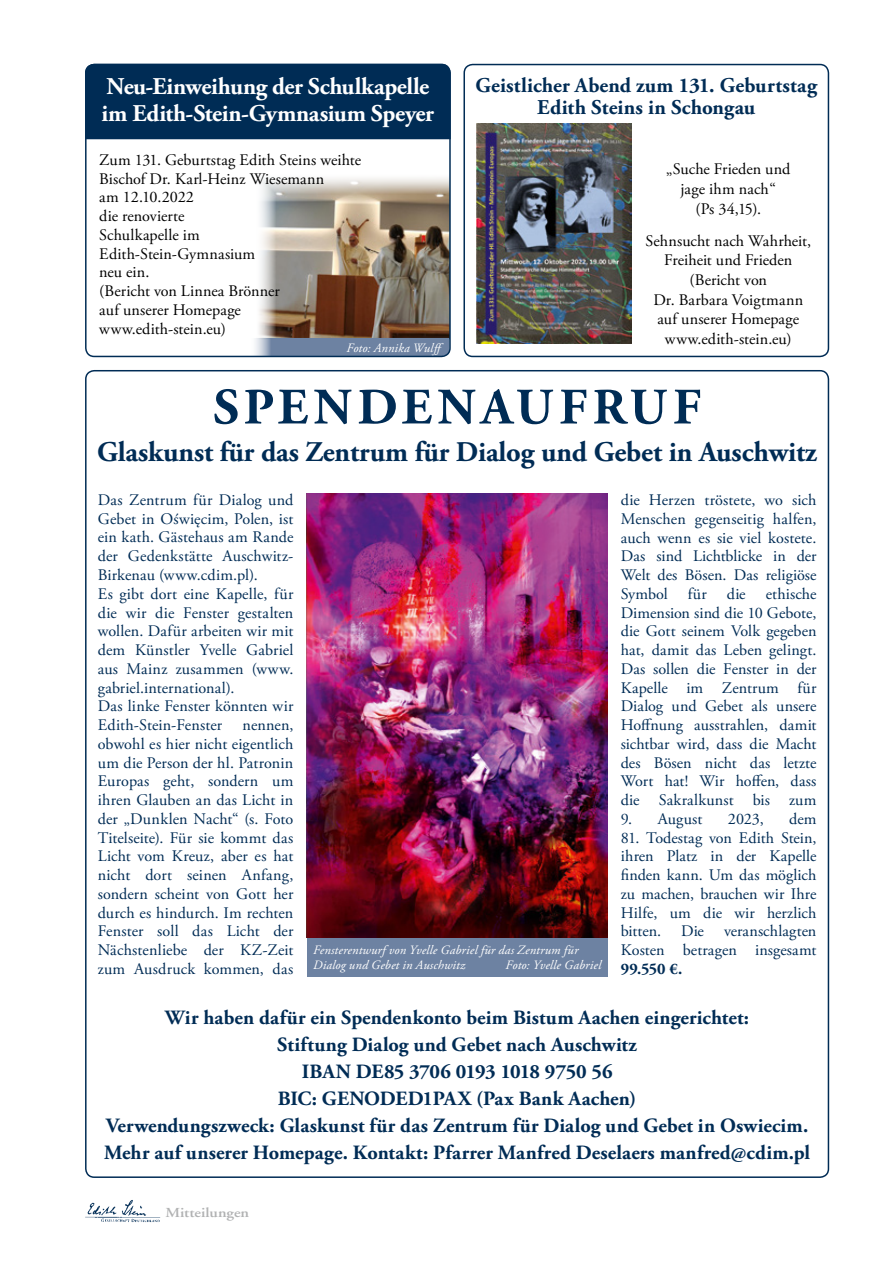
<style>
.page{position:relative;width:893px;height:1263px;background:#fff}
.page>*{position:absolute;margin:0;border:0;box-sizing:border-box;transform-origin:0 0}
.t1{font:700 51px "Adobe Garamond Pro";letter-spacing:.105em;color:#002c55}
.t2{font:700 28.5px "Adobe Garamond Pro";letter-spacing:-.005em;color:#002c55}
.t3{font:700 24px/27px "Adobe Garamond Pro";letter-spacing:-.015em;color:#fff}
.t4{font:700 21px/22.5px "Adobe Garamond Pro";letter-spacing:.005em;color:#002c55;text-align:center}
.t5{font:700 20.25px/27px "Adobe Garamond Pro";letter-spacing:.005em;color:#002c55;text-align:center}
.t6{font:16.2px/18.8px "Adobe Garamond Pro";letter-spacing:.01em;color:#002c55;text-align:justify}
.t7{font:16.2px/18.8px "Adobe Garamond Pro";color:#000;text-align:center}
.t8{font:700 16.2px "Adobe Garamond Pro";color:#002c55}
.t9{font:600 13.8px "Adobe Garamond";color:#b1b2b3;scale:1.17 1}
.t10{font:italic 12.75px/15px "Adobe Garamond Pro";letter-spacing:.01em;color:#fff}
</style>
<div class="page">
<div style="left:463px;top:64px;width:366px;height:293px;border:2px solid #002c55;border-radius:9px"></div>
<img style="left:85px;top:1200px;width:76px;height:23px">
<img style="left:476px;top:123px;width:156px;height:221px">
<img style="left:307px;top:493px;width:301px;height:445px">
<div style="left:307px;top:938px;width:301px;height:38px;background:#6d82a2"></div>
<div style="left:85px;top:63px;width:366px;height:77px;background:#002c55"></div>
<img style="left:259px;top:178px;width:189px;height:160px">
<svg style="left:255px;top:338px;width:193px;height:18px"></svg>
<div style="left:85px;top:64px;width:366px;height:293px;border:2px solid #002c55;border-radius:9px"></div>
<h3 class="t3" style="left:102px;top:73px;width:334px">Neu-Einweihung der Schulkapelle im Edith-Stein-Gymnasium Speyer</h3>
<p class="t7" style="left:99px;top:151px;width:263px;text-align:left">Zum 131. Geburtstag Edith Steins weihte<br>Bischof Dr. Karl-Heinz Wiesemann<br>am 12.10.2022<br>die renovierte<br>Schulkapelle im<br>Edith-Stein-Gymnasium<br>neu ein.<br>(Bericht von Linnea Brönner<br>auf unserer Homepage www.edith-stein.eu)</p>
<p class="t10" style="left:346px;top:340px;width:101px">Foto: Annika Wulff</p>
<p class="t4" style="left:475px;top:74px;width:343px">Geistlicher Abend zum 131. Geburtstag<br>Edith Steins in Schongau</p>
<p class="t7" style="left:666px;top:160px;width:126px;line-height:19.6px">„Suche Frieden und jage ihm nach“<br>(Ps 34,15).</p>
<p class="t7" style="left:645px;top:231px;width:167px;line-height:19.6px">Sehnsucht nach Wahrheit,<br>Freiheit und Frieden (Bericht von<br>Dr. Barbara Voigtmann auf unserer Homepage www.edith-stein.eu)</p>
<h1 class="t1" style="left:213px;top:378px;width:489px">SPENDENAUFRUF</h1>
<h2 class="t2" style="left:97px;top:435px;width:721px">Glaskunst für das Zentrum für Dialog und Gebet in Auschwitz</h2>
<p class="t6" style="left:98px;top:491px;width:197px;text-align:left">Das Zentrum für Dialog und<br>Gebet in Oświęcim, Polen, ist ein kath. Gästehaus am Rande der Gedenkstätte Auschwitz-<br>Birkenau (www.cdim.pl).<br>Es gibt dort eine Kapelle, für die wir die Fenster gestalten wollen. Dafür arbeiten wir mit dem Künstler Yvelle Gabriel aus Mainz zusammen (www. gabriel.international).<br>Das linke Fenster könnten wir<br>Edith-Stein-Fenster</p>
<p class="t6" style="left:621px;top:491px;width:197px">die Herzen tröstete, wo sich Menschen gegenseitig halfen, auch wenn es sie viel kostete.<br>Das sind Lichtblicke in der Welt des Bösen. Das religiöse Symbol für die ethische Dimension sind die 10 Gebote, die Gott seinem Volk gegeben hat, damit das Leben gelingt.<br>Das sollen die Fenster in der Kapelle im Zentrum für Dialog und Gebet als unsere Hoffnung ausstrahlen, damit sichtbar wird, dass die Macht des Bösen nicht das letzte Wort hat! Wir hoffen, dass die Sakralkunst bis zum</p>
<p class="t6" style="left:621px;top:810px;width:83px">9. August</p>
<p class="t6" style="left:728px;top:810px;width:37px">2023,</p>
<p class="t6" style="left:789px;top:810px;width:29px">dem</p>
<p class="t6" style="left:621px;top:829px;width:197px">81. Todestag von Edith Stein, ihren Platz in der Kapelle finden kann. Um das möglich zu machen, brauchen wir Ihre Hilfe, um die wir herzlich bitten. Die veranschlagten Kosten betragen insgesamt</p>
<p class="t8" style="left:621px;top:959px;width:63px">99.550 €.</p>
<p class="t5" style="left:104px;top:1004px;width:708px">Wir haben dafür ein Spendenkonto beim Bistum Aachen eingerichtet:<br>Stiftung Dialog und Gebet nach Auschwitz<br>IBAN DE85 3706 0193 1018 9750 56<br>BIC: GENODED1PAX (Pax Bank Aachen)<br>Verwendungszweck: Glaskunst für das Zentrum für Dialog und Gebet in Oswiecim.<br>Mehr auf unserer Homepage. Kontakt: Pfarrer Manfred Deselaers manfred@cdim.pl</p>
<p class="t6" style="left:98px;top:716px;width:197px;text-indent:145px">nennen, obwohl es hier nicht eigentlich um die Person der hl. Patronin Europas geht, sondern um ihren Glauben an das Licht in der „Dunklen Nacht“ (s. Foto Titelseite). Für sie kommt das Licht vom Kreuz, aber es hat nicht dort seinen Anfang, sondern scheint von Gott her durch es hindurch. Im rechten Fenster soll das Licht der Nächstenliebe der KZ-Zeit zum Ausdruck kommen, das</p>
<p class="t10" style="left:313px;top:943px;width:267px">Fensterentwurf von Yvelle Gabriel für das Zentrum für<br>Dialog und Gebet in Auschwitz</p>
<p class="t10" style="left:505px;top:958px;width:97px">Foto: Yvelle Gabriel</p>
<p class="t9" style="left:165px;top:1205px;width:73px">Mitteilungen</p>
</div>
